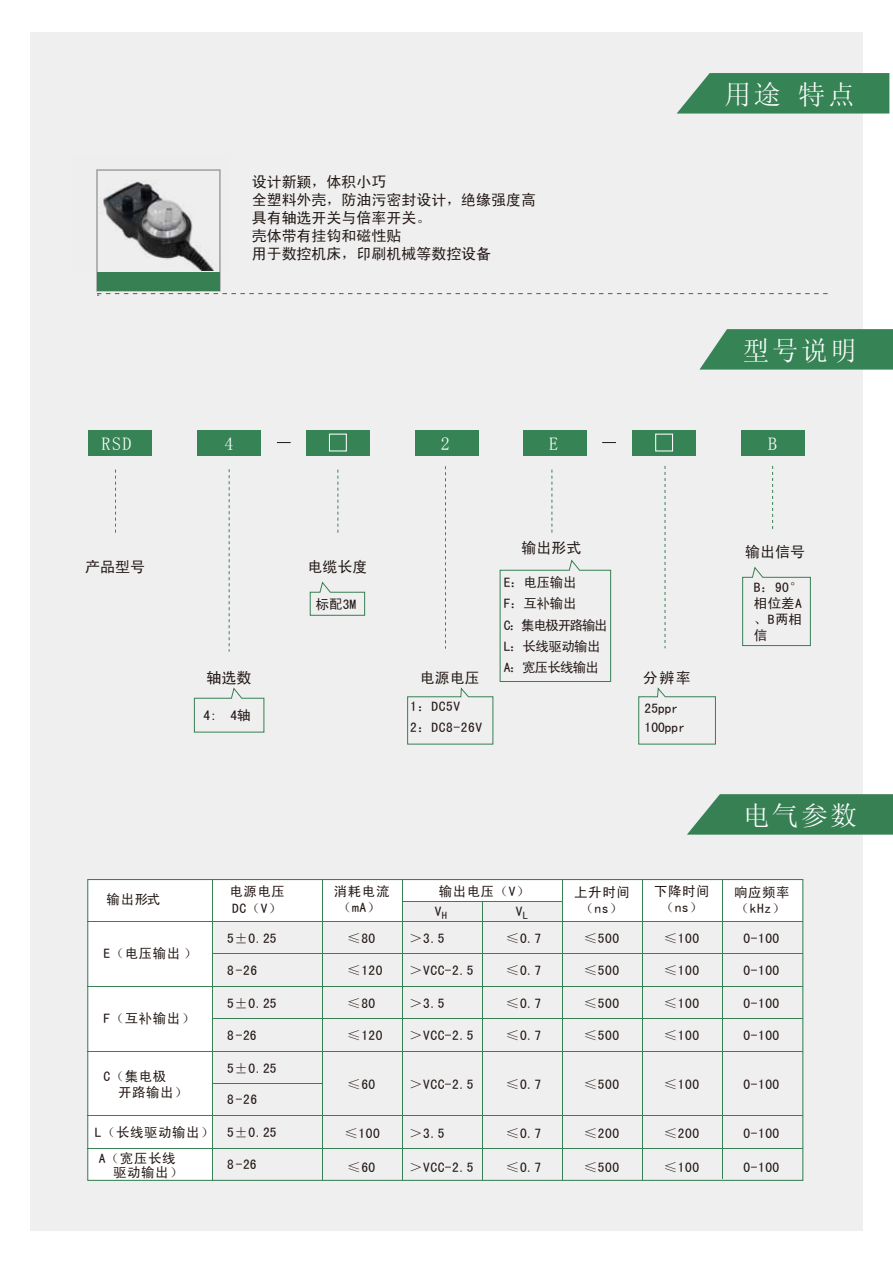
<style>
.page{position:relative;width:893px;height:1263px;background:#fff}
.page>*{position:absolute;margin:0;border:0;box-sizing:border-box;transform-origin:0 0}
.t1{font:27px "FZY3 JW GB1 0 G Bpc EUC H";letter-spacing:.08em;color:#fff}
.t2{font:18px "FZY3 JW GB1 0 G Bpc EUC H";color:#fff}
.t3{font:15px/18px "Sim Hei";color:#221815}
.t4{font:13.5px/16.2px "Sim Hei";letter-spacing:.04em;color:#221714}
.t5{font:13.5px/21.6px "Sim Hei";letter-spacing:-.06em;color:#221714}
.t6{font:13.5px/20.7px "Sim Hei";letter-spacing:-.05em;color:#221714}
.t7{font:13.5px/19.2px "Sim Hei";color:#221714}
</style>
<div class="page">
<div style="left:30px;top:32px;width:833px;height:1198px;background:#efefef"></div>
<svg style="left:699px;top:329px;width:194px;height:41px;background:#458c62"></svg>
<svg style="left:115px;top:470px;width:1px;height:63px"></svg>
<svg style="left:229px;top:469px;width:1px;height:183px"></svg>
<svg style="left:337px;top:470px;width:1px;height:63px"></svg>
<svg style="left:665px;top:466px;width:1px;height:182px"></svg>
<svg style="left:772px;top:466px;width:1px;height:63px"></svg>
<svg style="left:309px;top:581px;width:56px;height:35px"></svg>
<svg style="left:638px;top:687px;width:78px;height:58px"></svg>
<svg style="left:742px;top:566px;width:69px;height:80px"></svg>
<svg style="left:194px;top:687px;width:71px;height:46px"></svg>
<svg style="left:687px;top:794px;width:206px;height:41px;background:#478a62"></svg>
<svg style="left:407px;top:466px;width:204px;height:279px"></svg>
<div style="left:213px;top:879px;width:189px;height:43px;background:#fff"></div>
<div style="left:402px;top:879px;width:160px;height:23px;background:#fff"></div>
<div style="left:562px;top:879px;width:241px;height:42px;background:#fff"></div>
<div style="left:88px;top:879px;width:124px;height:301px;background:#fff"></div>
<hr style="left:402px;top:901px;width:160px;height:1px;background:#368054">
<hr style="left:88px;top:921px;width:715px;height:1px;background:#368054">
<hr style="left:212px;top:880px;width:1px;height:300px;background:#368054">
<hr style="left:322px;top:880px;width:1px;height:300px;background:#368054">
<hr style="left:402px;top:880px;width:1px;height:300px;background:#368054">
<hr style="left:562px;top:880px;width:1px;height:300px;background:#368054">
<hr style="left:722px;top:879px;width:1px;height:300px;background:#368054">
<hr style="left:642px;top:879px;width:1px;height:301px;background:#368054">
<hr style="left:482px;top:902px;width:1px;height:278px;background:#368054">
<hr style="left:212px;top:953px;width:591px;height:1px;background:#368054">
<hr style="left:88px;top:986px;width:715px;height:1px;background:#368054">
<hr style="left:212px;top:1018px;width:591px;height:1px;background:#368054">
<hr style="left:212px;top:1083px;width:110px;height:1px;background:#368054">
<hr style="left:88px;top:1148px;width:715px;height:1px;background:#368054">
<hr style="left:88px;top:1051px;width:715px;height:1px;background:#368054">
<hr style="left:88px;top:1115px;width:715px;height:1px;background:#368054">
<div style="left:88px;top:430px;width:64px;height:25px;background:#368355"></div>
<div style="left:523px;top:430px;width:64px;height:25px;background:#368355"></div>
<div style="left:741px;top:430px;width:64px;height:25px;background:#368355"></div>
<div style="left:197px;top:430px;width:64px;height:25px;background:#368355"></div>
<div style="left:415px;top:430px;width:64px;height:25px;background:#368355"></div>
<div style="left:306px;top:430px;width:64px;height:25px;background:#368355"></div>
<div style="left:329px;top:434px;width:18px;height:17px;border:1px solid #fff"></div>
<div style="left:632px;top:430px;width:64px;height:25px;background:#368355"></div>
<div style="left:655px;top:434px;width:18px;height:17px;border:1px solid #fff"></div>
<svg style="left:277px;top:442px;width:14px;height:1px"></svg>
<svg style="left:602px;top:442px;width:14px;height:1px"></svg>
<div style="left:97px;top:272px;width:123px;height:19px;background:#368054"></div>
<svg style="left:97px;top:293px;width:731px;height:3px"></svg>
<svg style="left:677px;top:73px;width:212px;height:41px;background:#468c62"></svg>
<img style="left:96px;top:169px;width:125px;height:102px">
<p class="t3" style="left:252px;top:173px;width:286px">设计新颖，体积小巧<br>全塑料外壳，防油污密封设计，绝缘强度高具有轴选开关与倍率开关。<br>壳体带有挂钩和磁性贴<br>用于数控机床，印刷机械等数控设备</p>
<h1 class="t1" style="left:725px;top:81px;width:132px">用途 特点</h1>
<h1 class="t1" style="left:742px;top:337px;width:116px">型号说明</h1>
<h2 class="t2" style="left:102px;top:434px;width:31px">RSD</h2>
<h2 class="t2" style="left:224px;top:434px;width:10px">4</h2>
<h2 class="t2" style="left:441px;top:434px;width:10px">2</h2>
<h2 class="t2" style="left:549px;top:434px;width:10px">E</h2>
<h2 class="t2" style="left:768px;top:434px;width:10px">B</h2>
<p class="t3" style="left:85px;top:558px;width:61px">产品型号</p>
<p class="t4" style="left:107px;top:891px;width:55px">输出形式</p>
<p class="t3" style="left:207px;top:669px;width:46px">轴选数</p>
<p class="t4" style="left:203px;top:707px;width:49px">4: 4轴</p>
<p class="t3" style="left:307px;top:558px;width:61px">电缆长度</p>
<p class="t4" style="left:316px;top:596px;width:42px">标配3M</p>
<p class="t3" style="left:420px;top:669px;width:61px">电源电压</p>
<p class="t4" style="left:410px;top:696px;width:73px;line-height:21px">1：DC5V<br>2：DC8-26V</p>
<p class="t3" style="left:522px;top:539px;width:61px">输出形式</p>
<p class="t5" style="left:504px;top:571px;width:105px">E：电压输出<br>F：互补输出<br>C：集电极开路输出</p>
<p class="t6" style="left:504px;top:636px;width:98px">L：长线驱动输出<br>A：宽压长线输出</p>
<p class="t3" style="left:643px;top:669px;width:49px">分 辨 率</p>
<p class="t7" style="left:645px;top:698px;width:42px">25ppr<br>100ppr</p>
<p class="t3" style="left:745px;top:543px;width:62px">输出信号</p>
<p class="t4" style="left:754px;top:579px;width:51px;text-align:justify">B：90°相位差A、B两相信</p>
<h1 class="t1" style="left:743px;top:801px;width:116px">电气参数</h1>
<p class="t4" style="left:229px;top:883px;width:57px">电源电压</p>
<p class="t4" style="left:439px;top:883px;width:92px">输出电压（V）</p>
<p class="t4" style="left:232px;top:900px;width:51px">DC（V）</p>
<p class="t4" style="left:334px;top:883px;width:57px;text-align:center">消耗电流（mA）</p>
<p class="t4" style="left:574px;top:884px;width:57px;text-align:center">上升时间（ns）</p>
<p class="t4" style="left:654px;top:883px;width:57px;text-align:center">下降时间（ns）</p>
<p class="t4" style="left:734px;top:884px;width:57px">响应频率（kHz）</p>
<p class="t4" style="left:435px;top:902px;width:14px">V<sub>H</sub></p>
<p class="t4" style="left:516px;top:902px;width:14px">V<sub>L</sub></p>
<p class="t4" style="left:227px;top:930px;width:51px">5±0.25</p>
<p class="t4" style="left:227px;top:962px;width:31px">8-26</p>
<p class="t4" style="left:227px;top:995px;width:51px">5±0.25</p>
<p class="t4" style="left:227px;top:1027px;width:31px">8-26</p>
<p class="t4" style="left:227px;top:1060px;width:51px">5±0.25</p>
<p class="t4" style="left:227px;top:1091px;width:31px">8-26</p>
<p class="t4" style="left:227px;top:1124px;width:51px">5±0.25</p>
<p class="t4" style="left:227px;top:1156px;width:31px">8-26</p>
<p class="t4" style="left:347px;top:930px;width:30px">≤80</p>
<p class="t4" style="left:409px;top:930px;width:37px">＞3.5</p>
<p class="t4" style="left:506px;top:930px;width:37px">≤0.7</p>
<p class="t4" style="left:584px;top:930px;width:37px">≤500</p>
<p class="t4" style="left:664px;top:930px;width:37px">≤100</p>
<p class="t4" style="left:743px;top:930px;width:37px">0-100</p>
<p class="t4" style="left:104px;top:945px;width:95px">E（电压输出）</p>
<p class="t4" style="left:409px;top:962px;width:66px">＞VCC-2.5</p>
<p class="t4" style="left:506px;top:962px;width:37px">≤0.7</p>
<p class="t4" style="left:584px;top:962px;width:37px">≤500</p>
<p class="t4" style="left:664px;top:962px;width:37px">≤100</p>
<p class="t4" style="left:743px;top:962px;width:37px">0-100</p>
<p class="t4" style="left:347px;top:962px;width:37px">≤120</p>
<p class="t4" style="left:347px;top:995px;width:30px">≤80</p>
<p class="t4" style="left:347px;top:1027px;width:37px">≤120</p>
<p class="t4" style="left:506px;top:1027px;width:37px">≤0.7</p>
<p class="t4" style="left:584px;top:1027px;width:37px">≤500</p>
<p class="t4" style="left:664px;top:1027px;width:37px">≤100</p>
<p class="t4" style="left:743px;top:1027px;width:37px">0-100</p>
<p class="t4" style="left:409px;top:995px;width:37px">＞3.5</p>
<p class="t4" style="left:506px;top:995px;width:37px">≤0.7</p>
<p class="t4" style="left:584px;top:995px;width:37px">≤500</p>
<p class="t4" style="left:664px;top:995px;width:37px">≤100</p>
<p class="t4" style="left:743px;top:995px;width:37px">0-100</p>
<p class="t4" style="left:104px;top:1010px;width:93px">F（互补输出）</p>
<p class="t4" style="left:409px;top:1027px;width:66px">＞VCC-2.5</p>
<p class="t4" style="left:118px;top:1068px;width:71px;text-indent:-15px">C（集电极<br>开路输出）</p>
<p class="t4" style="left:506px;top:1076px;width:37px">≤0.7</p>
<p class="t4" style="left:506px;top:1124px;width:37px">≤0.7</p>
<p class="t4" style="left:506px;top:1158px;width:37px">≤0.7</p>
<p class="t4" style="left:347px;top:1076px;width:30px">≤60</p>
<p class="t4" style="left:584px;top:1076px;width:37px">≤500</p>
<p class="t4" style="left:664px;top:1076px;width:37px">≤100</p>
<p class="t4" style="left:743px;top:1076px;width:37px">0-100</p>
<p class="t4" style="left:409px;top:1076px;width:66px">＞VCC-2.5</p>
<p class="t4" style="left:409px;top:1124px;width:37px">＞3.5</p>
<p class="t4" style="left:95px;top:1124px;width:120px">L（长线驱动输出）</p>
<p class="t4" style="left:344px;top:1124px;width:37px">≤100</p>
<p class="t4" style="left:584px;top:1124px;width:37px">≤200</p>
<p class="t4" style="left:664px;top:1124px;width:37px">≤200</p>
<p class="t4" style="left:743px;top:1124px;width:37px">0-100</p>
<p class="t4" style="left:113px;top:1151px;width:71px;line-height:13.8px;text-indent:-15px">A（宽压长线驱动输出）</p>
<p class="t4" style="left:347px;top:1159px;width:30px">≤60</p>
<p class="t4" style="left:584px;top:1159px;width:37px">≤500</p>
<p class="t4" style="left:664px;top:1159px;width:37px">≤100</p>
<p class="t4" style="left:743px;top:1159px;width:37px">0-100</p>
<p class="t4" style="left:409px;top:1159px;width:66px">＞VCC-2.5</p>
</div>
